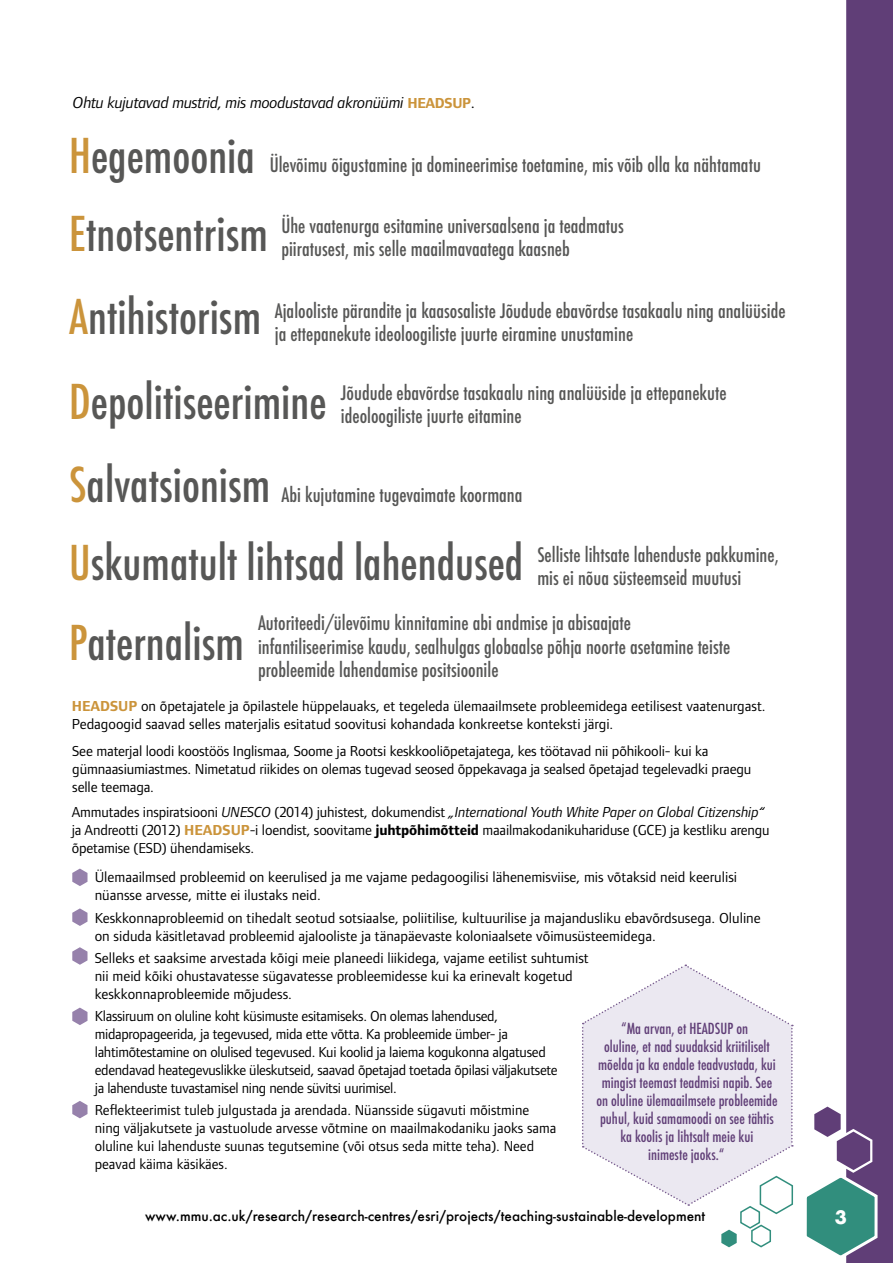
<style>
.page{position:relative;width:893px;height:1263px;background:#fff}
.page>*{position:absolute;margin:0;border:0;box-sizing:border-box;transform-origin:0 0}
.t1{font:500 condensed 46.65px "Futura";color:#575756}
.t2{font:500 condensed 19.5px/23.4px "Futura";color:#575756}
.t3{font:700 18px "Futura";color:#fff}
.t4{font:italic 16.5px "Foundry Form Sans";letter-spacing:-.02em;color:#000}
.t5{font:15px/18px "Foundry Form Sans";color:#000}
.t6{font:15px/18px "Foundry Form Sans";letter-spacing:-.02em;color:#000}
.t7{font:500 condensed 14.85px/17.9px "Futura";color:#603e77;text-align:center}
.t8{font:500 13.5px "Futura";color:#000}
.s1{font-weight:700;font-style:normal;font-size:15px;color:#cb943b}
.s2{font-style:normal}
.s3{color:#cb943b}
.s4{font-weight:700;color:#cb943b}
.s5{font-style:italic}
.s6{font-weight:700}
</style>
<div class="page">
<div style="left:846px;top:0;width:47px;height:1263px;background:#603e77"></div>
<svg style="left:806px;top:1106px;width:73px;height:155px"></svg>
<svg style="left:72px;top:868px;width:16px;height:18px"></svg>
<svg style="left:72px;top:908px;width:16px;height:18px"></svg>
<svg style="left:72px;top:947px;width:16px;height:18px"></svg>
<svg style="left:72px;top:1007px;width:16px;height:18px"></svg>
<svg style="left:72px;top:1101px;width:16px;height:17px"></svg>
<svg style="left:582px;top:964px;width:212px;height:284px"></svg>
<p class="t4" style="left:73px;top:93px;width:403px">Ohtu kujutavad mustrid, mis moodustavad akronüümi <span class="s1">HEADSUP</span><span class="s2">.</span></p>
<h1 class="t1" style="left:69px;top:126px;width:187px"><span class="s3">H</span>egemoonia</h1>
<h2 class="t2" style="left:270px;top:153px;width:493px">Ülevõimu õigustamine ja domineerimise toetamine, mis võib olla ka nähtamatu</h2>
<h1 class="t1" style="left:69px;top:204px;width:200px"><span class="s3">E</span>tnotsentrism</h1>
<h2 class="t2" style="left:281px;top:214px;width:344px">Ühe vaatenurga esitamine universaalsena ja teadmatus piiratusest, mis selle maailmavaatega kaasneb</h2>
<h1 class="t1" style="left:69px;top:287px;width:193px"><span class="s3">A</span>ntihistorism</h1>
<h2 class="t2" style="left:275px;top:299px;width:512px">Ajalooliste pärandite ja kaasosaliste Jõudude ebavõrdse tasakaalu ning analüüside ja ettepanekute ideoloogiliste juurte eiramine unustamine</h2>
<h1 class="t1" style="left:69px;top:372px;width:259px"><span class="s3">D</span>epolitiseerimine</h1>
<h2 class="t2" style="left:341px;top:381px;width:387px">Jõudude ebavõrdse tasakaalu ning analüüside ja ettepanekute ideoloogiliste juurte eitamine</h2>
<h1 class="t1" style="left:69px;top:454px;width:203px"><span class="s3">S</span>alvatsionism</h1>
<h2 class="t2" style="left:281px;top:483px;width:243px">Abi kujutamine tugevaimate koormana</h2>
<h1 class="t1" style="left:69px;top:533px;width:456px"><span class="s3">U</span>skumatult lihtsad lahendused</h1>
<h2 class="t2" style="left:537px;top:543px;width:243px">Selliste lihtsate lahenduste pakkumine, mis ei nõua süsteemseid muutusi</h2>
<h1 class="t1" style="left:69px;top:613px;width:176px"><span class="s3">P</span>aternalism</h1>
<h2 class="t2" style="left:258px;top:611px;width:474px">Autoriteedi/ülevõimu kinnitamine abi andmise ja abisaajate infantiliseerimise kaudu, sealhulgas globaalse põhja noorte asetamine teiste probleemide lahendamise positsioonile</h2>
<p class="t5" style="left:72px;top:697px;width:695px"><span class="s4">HEADSUP</span> on õpetajatele ja õpilastele hüppelauaks, et tegeleda ülemaailmsete probleemidega eetilisest vaatenurgast.<br>Pedagoogid saavad selles materjalis esitatud soovitusi kohandada konkreetse konteksti järgi.</p>
<p class="t5" style="left:72px;top:742px;width:681px">See materjal loodi koostöös Inglismaa, Soome ja Rootsi keskkooliõpetajatega, kes töötavad nii põhikooli- kui ka gümnaasiumiastmes. Nimetatud riikides on olemas tugevad seosed õppekavaga ja sealsed õpetajad tegelevadki praegu selle teemaga.</p>
<p class="t5" style="left:72px;top:803px;width:699px">Ammutades inspiratsiooni <span class="s5">UNESCO</span> (2014) juhistest, dokumendist <span class="s5">„International Youth White Paper on Global Citizenship“ </span>ja Andreotti (2012) <span class="s4">HEADSUP</span>-i loendist, soovitame <span class="s6">juhtpõhimõtteid</span> maailmakodanikuhariduse (GCE) ja kestliku arengu õpetamise (ESD) ühendamiseks.</p>
<p class="t5" style="left:95px;top:868px;width:644px">Ülemaailmsed probleemid on keerulised ja me vajame pedagoogilisi lähenemisviise, mis võtaksid neid keerulisi nüansse arvesse, mitte ei ilustaks neid.</p>
<p class="t5" style="left:95px;top:908px;width:667px">Keskkonnaprobleemid on tihedalt seotud sotsiaalse, poliitilise, kultuurilise ja majandusliku ebavõrdsusega. Oluline on siduda käsitletavad probleemid ajalooliste ja tänapäevaste koloniaalsete võimusüsteemidega.</p>
<p class="t5" style="left:95px;top:949px;width:495px">Selleks et saaksime arvestada kõigi meie planeedi liikidega, vajame eetilist suhtumist nii meid kõiki ohustavatesse sügavatesse probleemidesse kui ka erinevalt kogetud keskkonnaprobleemide mõjudess.</p>
<p class="t6" style="left:95px;top:1007px;width:464px">Klassiruum on oluline koht küsimuste esitamiseks. On olemas lahendused, midapropageerida, ja tegevused, mida ette võtta. Ka probleemide ümber- ja lahtimõtestamine on olulised tegevused. Kui koolid ja laiema kogukonna algatused edendavad heategevuslikke üleskutseid, saavad õpetajad toetada õpilasi väljakutsete ja lahenduste tuvastamisel ning nende süvitsi uurimisel.</p>
<p class="t5" style="left:95px;top:1101px;width:463px">Reflekteerimist tuleb julgustada ja arendada. Nüansside sügavuti mõistmine ning väljakutsete ja vastuolude arvesse võtmine on maailmakodaniku jaoks sama oluline kui lahenduste suunas tegutsemine (või otsus seda mitte teha). Need peavad käima käsikäes.</p>
<p class="t7" style="left:596px;top:1020px;width:183px">“Ma arvan, et HEADSUP on<br>oluline, et nad suudaksid kriitiliselt mõelda ja ka endale teadvustada, kui mingist teemast teadmisi napib. See on oluline ülemaailmsete probleemide puhul, kuid samamoodi on see tähtis ka koolis ja lihtsalt meie kui<br>inimeste jaoks.“</p>
<p class="t8" style="left:145px;top:1206px;width:561px">www.mmu.ac.uk/research/research-centres/esri/projects/teaching-sustainable-development</p>
<p class="t3" style="left:835px;top:1204px;width:14px">3</p>
</div>
